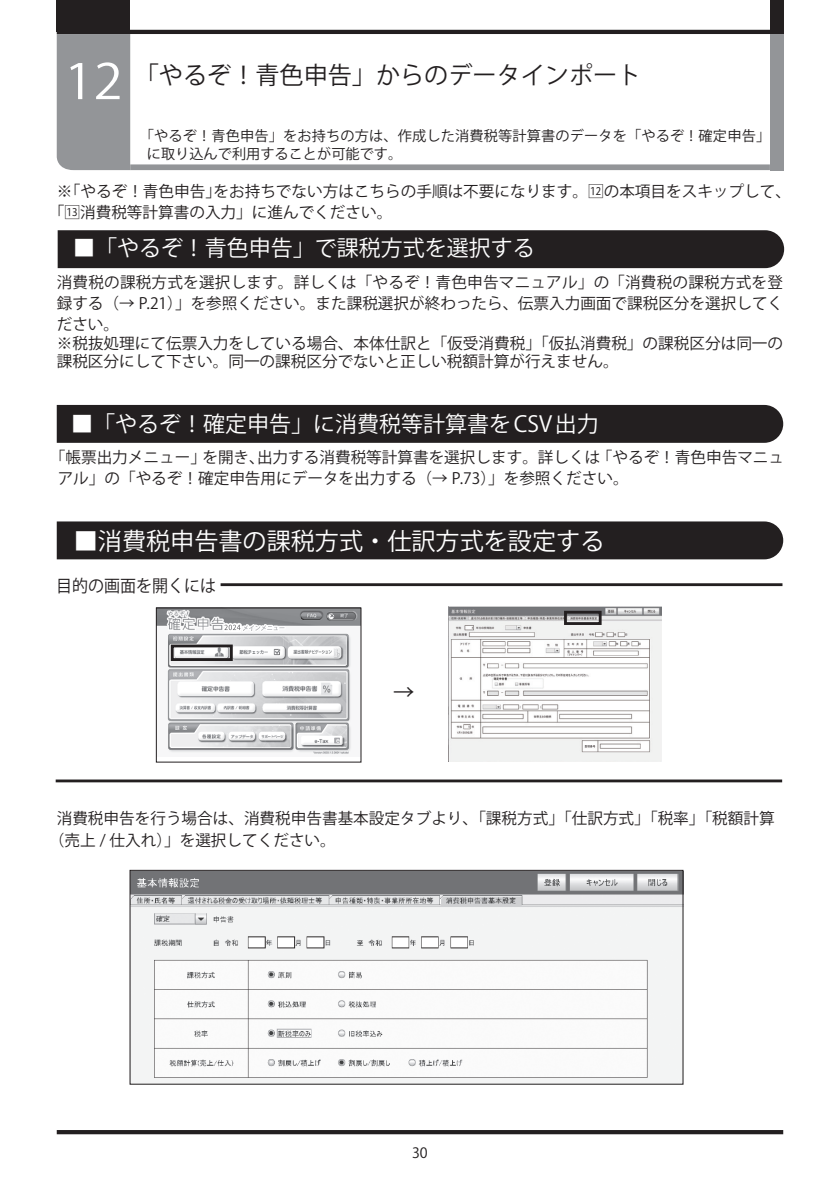
<style>
.page{position:relative;width:840px;height:1191px;background:#fff}
.page>*{position:absolute;margin:0;border:0;box-sizing:border-box;transform-origin:0 0}
.t1{font:48.2px "Koz Go Pr 6 N";color:#fff;scale:1.1 1}
.t2{font:24px "Koz Go Pr 6 N";color:#fff}
.t3{font:24px "Koz Go Pr 6 N";color:#231f20}
.t4{font:22px "Koz Go Pr 6 N";color:#fff}
.t5{font:21.2px "Koz Go Pr 6 N";color:#231f20}
.t6{font:17px "Koz Go Pr 6 N";color:#231f20;scale:.94 1}
.t7{font:15.6px/21.2px "Koz Go Pr 6 N";color:#231f20}
.t8{font:14.2px/18.4px "Koz Go Pr 6 N";letter-spacing:.01em;color:#231f20}
</style>
<div class="page">
<hr style="left:57px;top:30px;width:725px;height:4px;background:#231f20">
<hr style="left:57px;top:1130px;width:725px;height:4px;background:#231f20">
<div style="left:57px;top:0;width:73px;height:32px;background:#231f20"></div>
<div style="left:769px;top:0;width:13px;height:33px;background:#231f20"></div>
<div style="left:57px;top:34px;width:73px;height:136px;background:#939598"></div>
<div style="left:130px;top:164px;width:639px;height:6px;background:#939598"></div>
<div style="left:769px;top:34px;width:13px;height:136px;background:#939598"></div>
<div style="left:58px;top:230px;width:725px;height:38px;background:#231f20"></div>
<div style="left:57px;top:405px;width:725px;height:38px;background:#231f20"></div>
<div style="left:57px;top:521px;width:725px;height:38px;background:#231f20"></div>
<img style="left:158px;top:609px;width:201px;height:145px">
<img style="left:168px;top:722px;width:125px;height:28px">
<img style="left:169px;top:724px;width:122px;height:24px">
<img style="left:171px;top:725px;width:119px;height:21px">
<img style="left:295px;top:722px;width:54px;height:28px">
<img style="left:296px;top:724px;width:51px;height:24px">
<img style="left:298px;top:725px;width:48px;height:21px">
<img style="left:168px;top:669px;width:180px;height:51px">
<img style="left:169px;top:671px;width:178px;height:48px">
<img style="left:170px;top:672px;width:175px;height:46px">
<img style="left:168px;top:634px;width:180px;height:33px">
<img style="left:169px;top:635px;width:178px;height:31px">
<img style="left:170px;top:636px;width:175px;height:28px">
<img style="left:224px;top:624px;width:61px;height:8px">
<img style="left:243px;top:625px;width:41px;height:5px">
<img style="left:300px;top:612px;width:22px;height:8px;border-radius:4px">
<img style="left:326px;top:611px;width:30px;height:10px;border-radius:5px">
<img style="left:327px;top:612px;width:28px;height:8px;border-radius:4px">
<svg style="left:328px;top:613px;width:6px;height:6px"></svg>
<img style="left:301px;top:736px;width:41px;height:9px">
<svg style="left:334px;top:737px;width:6px;height:6px"></svg>
<img style="left:198px;top:731px;width:26px;height:9px">
<img style="left:228px;top:731px;width:27px;height:9px">
<img style="left:258px;top:731px;width:27px;height:9px">
<img style="left:288px;top:646px;width:53px;height:12px">
<img style="left:233px;top:646px;width:52px;height:12px">
<img style="left:175px;top:648px;width:53px;height:9px">
<img style="left:223px;top:623px;width:18px;height:8px">
<img style="left:224px;top:624px;width:16px;height:6px">
<div style="left:156px;top:607px;width:205px;height:155px;border:1px solid #231f20"></div>
<div style="left:171px;top:644px;width:62px;height:17px;border:3px solid #231f20"></div>
<hr style="left:56px;top:779px;width:725px;height:3px;background:#231f20">
<hr style="left:220px;top:583px;width:562px;height:3px;background:#231f20">
<img style="left:448px;top:607px;width:213px;height:155px">
<div style="left:563px;top:611px;width:38px;height:14px;border:3px solid #231f20"></div>
<img style="left:132px;top:872px;width:549px;height:210px">
<div style="left:130px;top:870px;width:553px;height:214px;border:1px solid #231f20"></div>
<h1 class="t1" style="left:64px;top:54px;width:55px">12</h1>
<h2 class="t3" style="left:135px;top:61px;width:507px">「やるぞ！青色申告」からのデータインポート</h2>
<p class="t8" style="left:147px;top:127px;width:624px;text-indent:-7px">「やるぞ！青色申告」をお持ちの方は、作成した消費税等計算書のデータを「やるぞ！確定申告」に取り込んで利用することが可能です。</p>
<p class="t7" style="left:49px;top:181px;width:743px;text-indent:8px">※「やるぞ！青色申告」をお持ちでない方はこちらの手順は不要になります。⓬の本項目をスキップして、「⓭消費税等計算書の入力」に進んでください。</p>
<h3 class="t4" style="left:73px;top:236px;width:463px">■「やるぞ！青色申告」で課税方式を選択する</h3>
<p class="t7" style="left:57px;top:272px;width:727px;text-align:justify">消費税の課税方式を選択します。詳しくは「やるぞ！青色申告マニュアル」の「消費税の課税方式を登録する（→ P.21）」を参照ください。また課税選択が終わったら、伝票入力画面で課税区分を選択してください。</p>
<p class="t7" style="left:57px;top:334px;width:727px;line-height:18.4px">※税抜処理にて伝票入力をしている場合、本体仕訳と「仮受消費税」「仮払消費税」の課税区分は同一の課税区分にして下さい。同一の課税区分でないと正しい税額計算が行えません。</p>
<h3 class="t4" style="left:71px;top:412px;width:529px">■「やるぞ！確定申告」に消費税等計算書を CSV 出力</h3>
<p class="t7" style="left:58px;top:447px;width:727px;text-indent:-8px">「帳票出力メニュー」を開き、出力する消費税等計算書を選択します。詳しくは「やるぞ！青色申告マニュアル」の「やるぞ！確定申告用にデータを出力する（→ P.73）」を参照ください。</p>
<h2 class="t2" style="left:74px;top:527px;width:532px">■消費税申告書の課税方式・仕訳方式を設定する</h2>
<p class="t6" style="left:56px;top:576px;width:172px">目的の画面を開くには</p>
<h3 class="t5" style="left:393px;top:680px;width:23px">→</h3>
<p class="t7" style="left:49px;top:808px;width:726px;text-indent:8px">消費税申告を行う場合は、消費税申告書基本設定タブより、「課税方式」「仕訳方式」「税率」「税額計算（売上 / 仕入れ）」を選択してください。</p>
<p class="t8" style="left:412px;top:1144px;width:17px">30</p>
</div>
